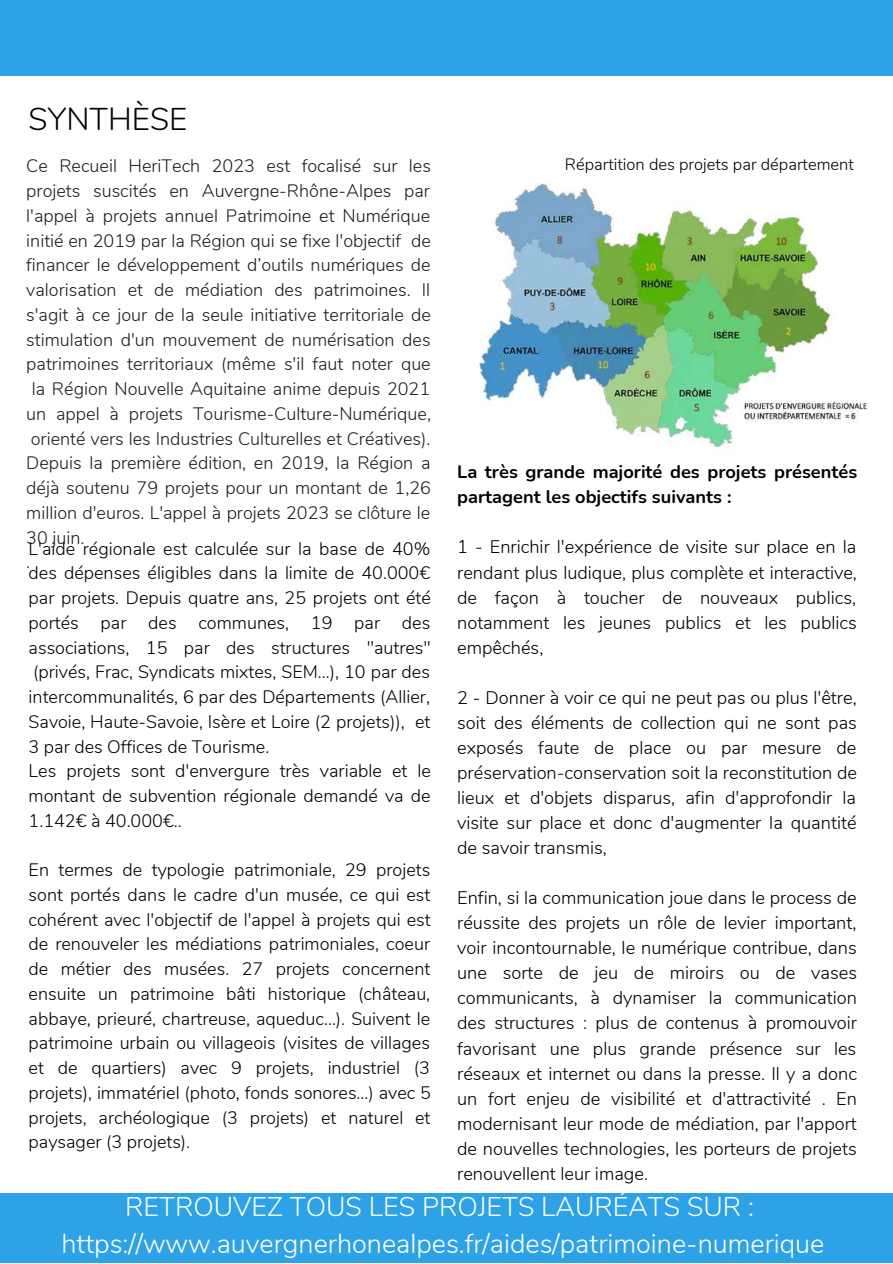
<style>
.page{position:relative;width:893px;height:1264px;background:#fff}
.page>*{position:absolute;margin:0;border:0;box-sizing:border-box;transform-origin:0 0}
.t1{font:300 31.5px "Nunito";color:#000}
.t2{font:300 27px/37px "Nunito";color:#fff;text-align:center}
.t3{font:300 18.15px/25px "Nunito";color:#000;text-align:justify}
.t4{font:700 18.15px/25px "Nunito";color:#000}
.t5{font:300 18px/24.8px "Nunito";color:#000}
.t6{font:300 18px "Nunito";color:#221c17}
.t7{font:300 16.5px "Nunito";color:#000}
</style>
<div class="page">
<div style="left:0;top:1192px;width:892px;height:70px;background:#2da2e6"></div>
<div style="left:0;top:0;width:892px;height:75px;background:#2da2e6"></div>
<img style="left:479px;top:183px;width:390px;height:265px">
<h1 class="t1" style="left:29px;top:98px;width:160px">SYNTHÈSE</h1>
<p class="t6" style="left:26px;top:154px;width:406px">Ce Recueil HeriTech 2023 est focalisé sur les</p>
<p class="t6" style="left:26px;top:179px;width:405px">projets suscités en Auvergne-Rhône-Alpes par</p>
<p class="t6" style="left:26px;top:204px;width:405px">l'appel à projets annuel Patrimoine et Numérique</p>
<p class="t6" style="left:26px;top:228px;width:406px">initié en 2019 par la Région qui se fixe l'objectif de</p>
<p class="t6" style="left:26px;top:253px;width:406px">financer le développement d’outils numériques de</p>
<p class="t6" style="left:26px;top:278px;width:405px">valorisation et de médiation des patrimoines. Il</p>
<p class="t6" style="left:26px;top:303px;width:406px">s'agit à ce jour de la seule initiative territoriale de</p>
<p class="t6" style="left:26px;top:327px;width:406px">stimulation d'un mouvement de numérisation des</p>
<p class="t6" style="left:26px;top:352px;width:406px">patrimoines territoriaux (même s'il faut noter que</p>
<p class="t6" style="left:32px;top:377px;width:400px">la Région Nouvelle Aquitaine anime depuis 2021</p>
<p class="t6" style="left:26px;top:402px;width:406px">un appel à projets Tourisme-Culture-Numérique,</p>
<p class="t6" style="left:31px;top:426px;width:401px">orienté vers les Industries Culturelles et Créatives).</p>
<p class="t6" style="left:26px;top:451px;width:406px">Depuis la première édition, en 2019, la Région a</p>
<p class="t6" style="left:26px;top:476px;width:406px">déjà soutenu 79 projets pour un montant de 1,26</p>
<p class="t6" style="left:26px;top:500px;width:405px">million d'euros. L'appel à projets 2023 se clôture le</p>
<p class="t6" style="left:26px;top:525px;width:60px">30 juin.</p>
<p class="t6" style="left:26px;top:550px;width:5px">.</p>
<p class="t7" style="left:565px;top:154px;width:290px">Répartition des projets par département</p>
<p class="t4" style="left:457px;top:460px;width:401px">La très grande majorité des projets présentés partagent les objectifs suivants :</p>
<p class="t3" style="left:457px;top:535px;width:401px">1 - Enrichir l'expérience de visite sur place en la rendant plus ludique, plus complète et interactive, de façon à toucher de nouveaux publics, notamment les jeunes publics et les publics empêchés,</p>
<p class="t3" style="left:457px;top:685px;width:401px">2 - Donner à voir ce qui ne peut pas ou plus l'être, soit des éléments de collection qui ne sont pas exposés faute de place ou par mesure de préservation-conservation soit la reconstitution de lieux et d'objets disparus, afin d'approfondir la visite sur place et donc d'augmenter la quantité de savoir transmis,</p>
<p class="t3" style="left:457px;top:885px;width:401px">Enfin, si la communication joue dans le process de réussite des projets un rôle de levier important, voir incontournable, le numérique contribue, dans une sorte de jeu de miroirs ou de vases communicants, à dynamiser la communication des structures : plus de contenus à promouvoir favorisant une plus grande présence sur les réseaux et internet ou dans la presse. Il y a donc un fort enjeu de visibilité et d'attractivité . En modernisant leur mode de médiation, par l'apport de nouvelles technologies, les porteurs de projets renouvellent leur image.</p>
<h2 class="t2" style="left:61px;top:1188px;width:764px">RETROUVEZ TOUS LES PROJETS LAURÉATS SUR : https://www.auvergnerhonealpes.fr/aides/patrimoine-numerique</h2>
<p class="t5" style="left:29px;top:536px;width:404px">L'aide régionale est calculée sur la base de 40% des dépenses éligibles dans la limite de 40.000€ par projets. Depuis quatre ans, 25 projets ont été portés par des communes, 19 par des associations, 15 par des structures "autres" (privés, Frac, Syndicats mixtes, SEM...), 10 par des intercommunalités, 6 par des Départements (Allier, Savoie, Haute-Savoie, Isère et Loire (2 projets)), et 3 par des Offices de Tourisme.<br>Les projets sont d'envergure très variable et le montant de subvention régionale demandé va de 1.142€ à 40.000€..</p>
<p class="t5" style="left:29px;top:858px;width:404px;text-align:justify">En termes de typologie patrimoniale, 29 projets sont portés dans le cadre d'un musée, ce qui est cohérent avec l'objectif de l'appel à projets qui est de renouveler les médiations patrimoniales, coeur de métier des musées. 27 projets concernent ensuite un patrimoine bâti historique (château, abbaye, prieuré, chartreuse, aqueduc...). Suivent le patrimoine urbain ou villageois (visites de villages et de quartiers) avec 9 projets, industriel (3 projets), immatériel (photo, fonds sonores...) avec 5 projets, archéologique (3 projets) et naturel et paysager (3 projets).</p>
</div>
